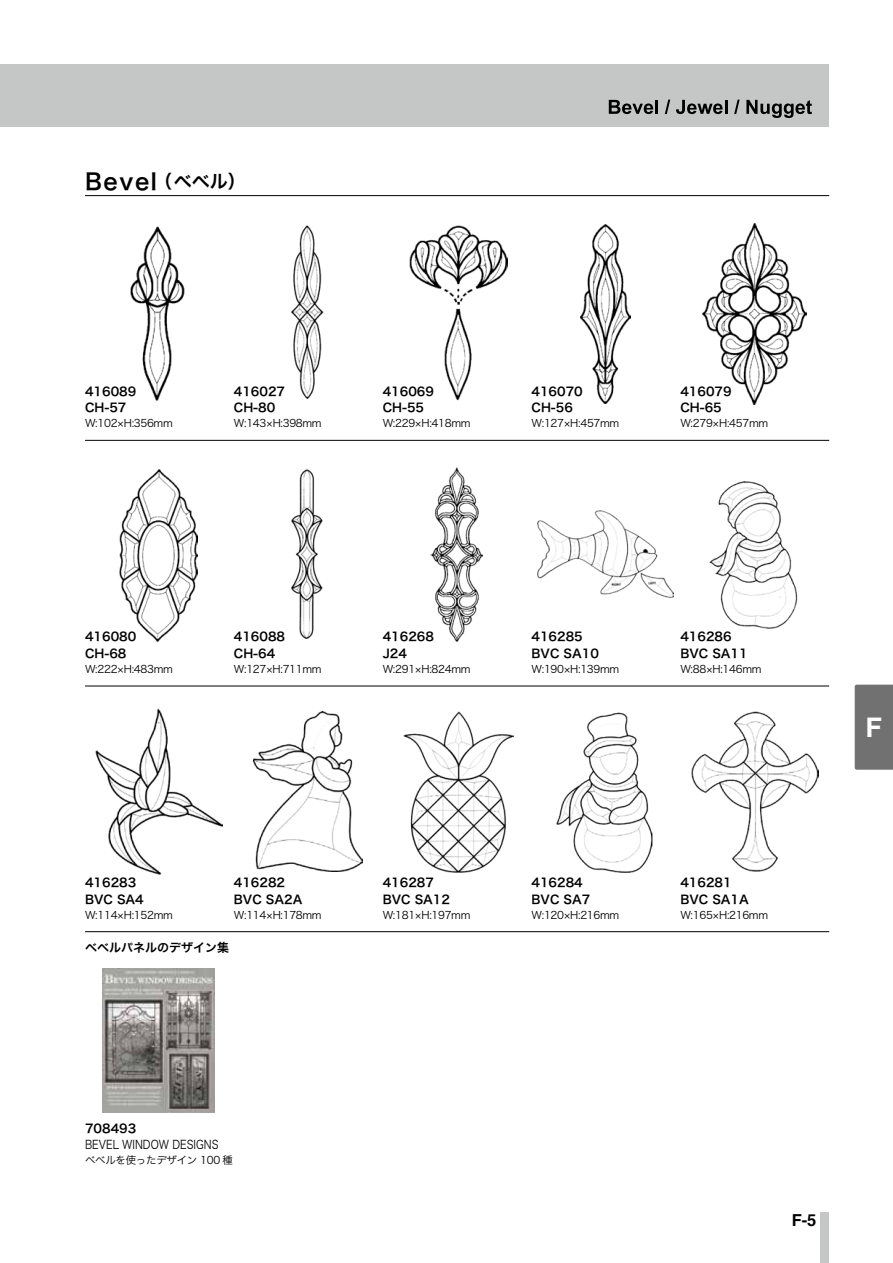
<style>
.page{position:relative;width:893px;height:1263px;background:#fff}
.page>*{position:absolute;margin:0;border:0;box-sizing:border-box;transform-origin:0 0}
.t1{font:700 27px "Helvetica";color:#fff}
.t2{font:22.5px "Hira Kaku Pro W6";letter-spacing:.07em;color:#000}
.t3{font:700 16.5px "Helvetica";color:#000}
.t4{font:12px/16.5px "Hira Kaku Pro W6";color:#000}
.t5{font:12px "Hira Kaku Pro W3";color:#000;scale:.85 1}
.t6{font:10.5px "Hira Kaku Pro W3";letter-spacing:-.03em;color:#000}
.s1{font-size:18px}
</style>
<div class="page">
<div style="left:821px;top:1212px;width:8px;height:51px;background:#c5c6c6"></div>
<div style="left:855px;top:685px;width:38px;height:85px;background:#727171"></div>
<div style="left:0;top:65px;width:828px;height:62px;background:#c5c6c6"></div>
<svg style="left:609px;top:100px;width:44px;height:14px"></svg>
<hr style="left:655px;top:100px;width:3px;height:14px;background:#000">
<svg style="left:665px;top:100px;width:5px;height:14px"></svg>
<svg style="left:676px;top:100px;width:51px;height:14px"></svg>
<svg style="left:734px;top:100px;width:6px;height:14px"></svg>
<svg style="left:746px;top:100px;width:66px;height:18px"></svg>
<hr style="left:85px;top:440px;width:744px;height:1px;background:#000">
<img style="left:131px;top:226px;width:54px;height:175px">
<img style="left:291px;top:225px;width:33px;height:174px">
<img style="left:410px;top:225px;width:97px;height:176px">
<img style="left:580px;top:225px;width:51px;height:178px">
<hr style="left:85px;top:195px;width:744px;height:1px;background:#000">
<img style="left:703px;top:224px;width:104px;height:181px">
<hr style="left:85px;top:686px;width:744px;height:1px;background:#000">
<img style="left:119px;top:469px;width:78px;height:173px">
<img style="left:292px;top:469px;width:31px;height:169px">
<img style="left:431px;top:468px;width:52px;height:173px">
<img style="left:537px;top:510px;width:136px;height:88px">
<img style="left:709px;top:481px;width:89px;height:147px">
<hr style="left:85px;top:931px;width:744px;height:1px;background:#000">
<img style="left:95px;top:709px;width:127px;height:166px">
<img style="left:254px;top:712px;width:108px;height:159px">
<img style="left:404px;top:711px;width:110px;height:162px">
<img style="left:556px;top:712px;width:97px;height:160px">
<img style="left:691px;top:711px;width:128px;height:161px">
<img style="left:103px;top:968px;width:112px;height:145px">
<h2 class="t2" style="left:85px;top:161px;width:162px">Bevel<span class="s1">（ベベル）</span></h2>
<p class="t4" style="left:85px;top:382px;width:53px">416089<br>CH-57</p>
<p class="t6" style="left:85px;top:414px;width:89px">W:102×H:356mm</p>
<p class="t4" style="left:234px;top:382px;width:53px">416027<br>CH-80</p>
<p class="t6" style="left:234px;top:414px;width:89px">W:143×H:398mm</p>
<p class="t4" style="left:383px;top:382px;width:53px">416069<br>CH-55</p>
<p class="t6" style="left:383px;top:414px;width:89px">W:229×H:418mm</p>
<p class="t4" style="left:531px;top:382px;width:53px">416070<br>CH-56</p>
<p class="t6" style="left:531px;top:414px;width:89px">W:127×H:457mm</p>
<p class="t4" style="left:680px;top:382px;width:53px">416079<br>CH-65</p>
<p class="t6" style="left:680px;top:414px;width:89px">W:279×H:457mm</p>
<p class="t4" style="left:85px;top:628px;width:53px">416080<br>CH-68</p>
<p class="t6" style="left:85px;top:660px;width:89px">W:222×H:483mm</p>
<p class="t4" style="left:234px;top:628px;width:53px">416088<br>CH-64</p>
<p class="t6" style="left:234px;top:660px;width:89px">W:127×H:711mm</p>
<p class="t4" style="left:383px;top:628px;width:53px">416268<br>J24</p>
<p class="t6" style="left:383px;top:660px;width:89px">W:291×H:824mm</p>
<p class="t4" style="left:531px;top:628px;width:69px">416285<br>BVC SA10</p>
<p class="t6" style="left:531px;top:660px;width:89px">W:190×H:139mm</p>
<p class="t4" style="left:680px;top:628px;width:69px">416286<br>BVC SA11</p>
<p class="t6" style="left:680px;top:660px;width:83px">W:88×H:146mm</p>
<p class="t4" style="left:85px;top:874px;width:60px">416283<br>BVC SA4</p>
<p class="t6" style="left:85px;top:905px;width:89px">W:114×H:152mm</p>
<p class="t4" style="left:234px;top:874px;width:70px">416282<br>BVC SA2A</p>
<p class="t6" style="left:234px;top:905px;width:89px">W:114×H:178mm</p>
<p class="t4" style="left:85px;top:938px;width:145px">ベベルパネルのデザイン集</p>
<p class="t4" style="left:383px;top:874px;width:69px">416287<br>BVC SA12</p>
<p class="t6" style="left:383px;top:905px;width:89px">W:181×H:197mm</p>
<p class="t4" style="left:531px;top:874px;width:60px">416284<br>BVC SA7</p>
<p class="t6" style="left:531px;top:905px;width:89px">W:120×H:216mm</p>
<p class="t4" style="left:680px;top:874px;width:70px">416281<br>BVC SA1A</p>
<p class="t6" style="left:680px;top:905px;width:89px">W:165×H:216mm</p>
<h1 class="t1" style="left:866px;top:703px;width:18px">F</h1>
<p class="t4" style="left:85px;top:1119px;width:53px">708493</p>
<p class="t5" style="left:85px;top:1134px;width:159px">BEVEL WINDOW DESIGNS</p>
<p class="t6" style="left:85px;top:1151px;width:150px">ベベルを使ったデザイン 100 種</p>
<h3 class="t3" style="left:792px;top:1205px;width:26px">F-5</h3>
</div>
